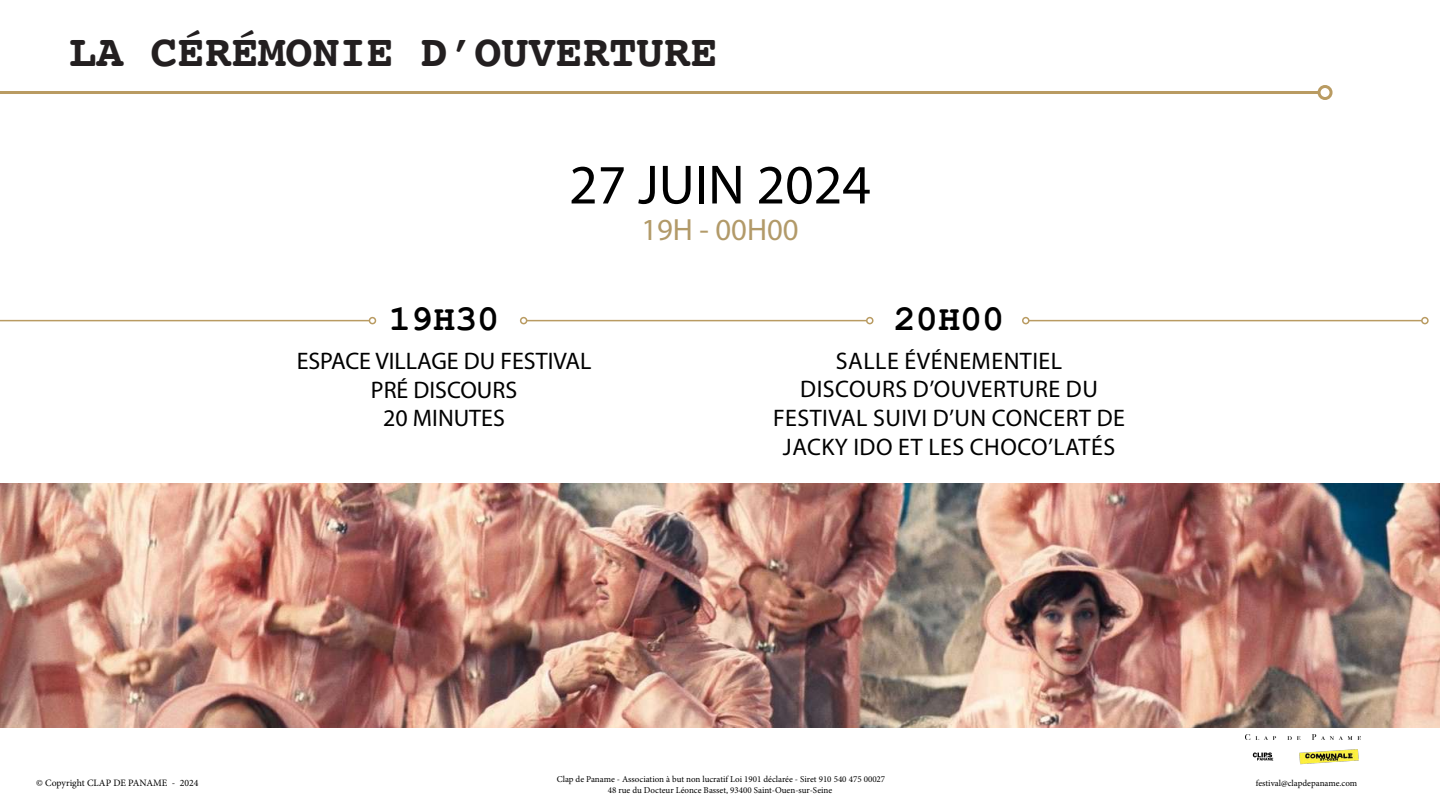
<style>
.page{position:relative;width:1440px;height:810px;background:#fff}
.page>*{position:absolute;margin:0;border:0;box-sizing:border-box;transform-origin:0 0}
.t1{font:55.72px "Myriad Pro";color:#000}
.t2{font:45px "font 000000002 c 2705 e 6";color:#231f20}
.t3{font:700 36.75px "Courier New";color:#000}
.t4{font:30.75px "Myriad Pro";color:#b29a69}
.t5{font:24px/28.8px "Myriad Pro";letter-spacing:.02em;color:#000;text-align:center}
.t6{font:24px/28.8px "Myriad Pro";color:#000;text-align:center}
.t7{font:9.75px "Minion Pro";color:#000}
.t8{font:9px/10.8px "Minion Pro";color:#000;text-align:center}
</style>
<div class="page">
<img style="left:0;top:484px;width:1440px;height:243px">
<svg style="left:1253px;top:752px;width:20px;height:9px"></svg>
<img style="left:1246px;top:734px;width:115px;height:6px">
<img style="left:1300px;top:749px;width:59px;height:15px">
<hr style="left:527px;top:320px;width:340px;height:1px;background:#b99b62">
<div style="left:520px;top:317px;width:7px;height:7px;border:2px solid #b99b62;border-radius:50%"></div>
<div style="left:866px;top:317px;width:8px;height:7px;border:2px solid #b99b62;border-radius:50%"></div>
<hr style="left:0;top:320px;width:369px;height:1px;background:#b99b62">
<div style="left:369px;top:317px;width:7px;height:7px;border:2px solid #b99b62;border-radius:50%"></div>
<hr style="left:1029px;top:320px;width:393px;height:1px;background:#b99b62">
<div style="left:1022px;top:317px;width:8px;height:7px;border:2px solid #b99b62;border-radius:50%"></div>
<div style="left:1421px;top:317px;width:8px;height:7px;border:2px solid #b99b62;border-radius:50%"></div>
<hr style="left:0;top:91px;width:1319px;height:3px;background:#b99b62">
<div style="left:1318px;top:85px;width:15px;height:15px;border:3px solid #b99b62;border-radius:50%"></div>
<h2 class="t2" style="left:70px;top:32px;width:650px">LA CÉRÉMONIE D’OUVERTURE</h2>
<h3 class="t3" style="left:389px;top:299px;width:112px">19H30</h3>
<h1 class="t1" style="left:569px;top:150px;width:303px">27 JUIN 2024</h1>
<h3 class="t4" style="left:641px;top:211px;width:159px">19H - 00H00</h3>
<h3 class="t3" style="left:894px;top:299px;width:112px">20H00</h3>
<h3 class="t6" style="left:297px;top:346px;width:296px">ESPACE VILLAGE DU FESTIVAL<br>PRÉ DISCOURS<br>20 MINUTES</h3>
<h3 class="t5" style="left:773px;top:346px;width:353px">SALLE ÉVÉNEMENTIEL<br>DISCOURS D’OUVERTURE DU<br>FESTIVAL SUIVI D’UN CONCERT DE<br>JACKY IDO ET LES CHOCO’LATÉS</h3>
<p class="t8" style="left:557px;top:773px;width:330px">Clap de Paname - Association à but non lucratif Loi 1901 déclarée - Siret 910 540 475 00027<br>48 rue du Docteur Léonce Basset, 93400 Saint-Ouen-sur-Seine</p>
<p class="t7" style="left:36px;top:777px;width:164px">© Copyright CLAP DE PANAME - 2024</p>
<p class="t8" style="left:1256px;top:778px;width:103px">festival@clapdepaname.com</p>
</div>
